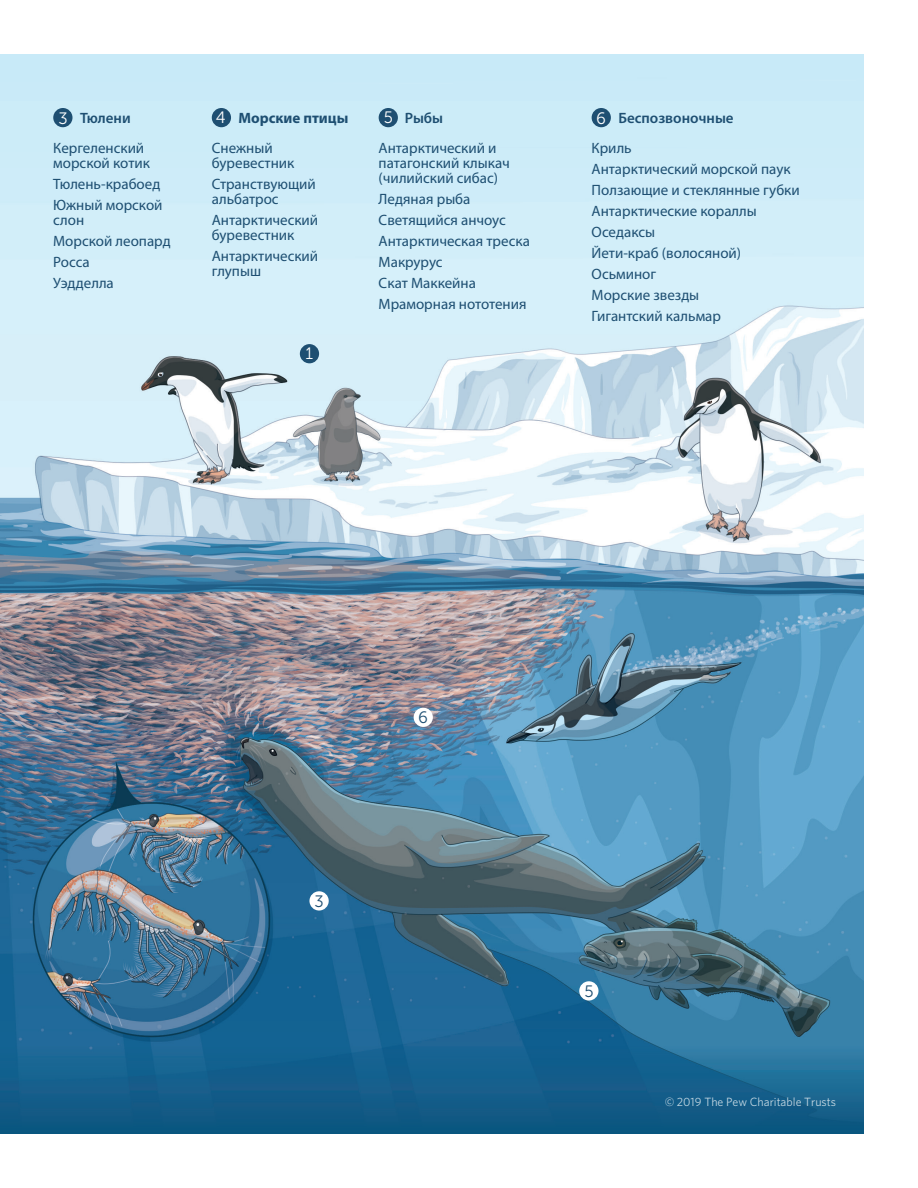
<style>
.page{position:relative;width:918px;height:1188px;background:#fff}
.page>*{position:absolute;margin:0;border:0;box-sizing:border-box;transform-origin:0 0}
.t1{font:16.5px "Museo Sans 300";color:#fff}
.t2{font:16.5px "Museo Sans 300";color:#1e4f72}
.List__main{font:15px/15px "Myriad Pro";color:#1e4f72}
.body-graphic{font:600 15px "Myriad Pro";color:#1e4f72}
.body-graphic-2{font:700 15px "Myriad Pro";color:#1e4f72}
.t3{font:12px "Whitney";color:#fff}
</style>
<div class="page">
<img style="left:0;top:54px;width:864px;height:1080px">
<div style="left:212px;top:108px;width:19px;height:19px;background:#1e4f72;border-radius:50%"></div>
<div style="left:53px;top:108px;width:20px;height:19px;background:#1e4f72;border-radius:50%"></div>
<div style="left:592px;top:108px;width:19px;height:19px;background:#1e4f72;border-radius:50%"></div>
<div style="left:414px;top:708px;width:19px;height:19px;background:#fff;border-radius:50%"></div>
<div style="left:309px;top:891px;width:20px;height:20px;background:#fff;border-radius:50%"></div>
<div style="left:300px;top:344px;width:19px;height:19px;background:#1e4f72;border-radius:50%"></div>
<div style="left:379px;top:108px;width:19px;height:19px;background:#1e4f72;border-radius:50%"></div>
<div style="left:579px;top:981px;width:19px;height:20px;background:#fff;border-radius:50%"></div>
<p class="t1" style="left:58px;top:109px;width:11px">3</p>
<p class="t1" style="left:596px;top:109px;width:11px">6</p>
<p class="body-graphic" style="left:80px;top:109px;width:52px">Тюлени</p>
<p class="t1" style="left:216px;top:109px;width:11px">4</p>
<p class="body-graphic-2" style="left:239px;top:109px;width:111px">Морские птицы</p>
<p class="body-graphic" style="left:405px;top:109px;width:40px">Рыбы</p>
<p class="body-graphic" style="left:618px;top:109px;width:117px">Беспозвоночные</p>
<p class="List__main" style="left:53px;top:140px;width:98px">Кергеленский морской котик</p>
<p class="List__main" style="left:53px;top:176px;width:109px">Тюлень-крабоед</p>
<p class="List__main" style="left:53px;top:197px;width:111px">Южный морской слон</p>
<p class="List__main" style="left:53px;top:233px;width:119px">Морской леопард</p>
<p class="List__main" style="left:53px;top:254px;width:38px">Росса</p>
<p class="List__main" style="left:53px;top:275px;width:62px">Уэдделла</p>
<p class="t1" style="left:384px;top:109px;width:11px">5</p>
<p class="List__main" style="left:212px;top:140px;width:84px">Снежный буревестник</p>
<p class="List__main" style="left:212px;top:176px;width:106px">Странствующий альбатрос</p>
<p class="List__main" style="left:212px;top:212px;width:108px">Антарктический буревестник</p>
<p class="List__main" style="left:212px;top:248px;width:108px">Антарктический глупыш</p>
<p class="List__main" style="left:379px;top:140px;width:133px">Антарктический и патагонский клыкач (чилийский сибас)</p>
<p class="List__main" style="left:379px;top:191px;width:93px">Ледяная рыба</p>
<p class="List__main" style="left:379px;top:212px;width:129px">Светящийся анчоус</p>
<p class="List__main" style="left:379px;top:233px;width:153px">Антарктическая треска</p>
<p class="List__main" style="left:379px;top:254px;width:66px">Макрурус</p>
<p class="List__main" style="left:379px;top:275px;width:99px">Скат Маккейна</p>
<p class="List__main" style="left:379px;top:296px;width:149px">Мраморная нототения</p>
<p class="List__main" style="left:592px;top:140px;width:42px">Криль</p>
<p class="List__main" style="left:592px;top:161px;width:200px">Антарктический морской паук</p>
<p class="List__main" style="left:592px;top:182px;width:210px">Ползающие и стеклянные губки</p>
<p class="List__main" style="left:592px;top:203px;width:167px">Антарктические кораллы</p>
<p class="List__main" style="left:592px;top:224px;width:65px">Оседаксы</p>
<p class="List__main" style="left:592px;top:245px;width:151px">Йети-краб (волосяной)</p>
<p class="List__main" style="left:592px;top:266px;width:66px">Осьминог</p>
<p class="List__main" style="left:592px;top:287px;width:109px">Морские звезды</p>
<p class="List__main" style="left:592px;top:308px;width:131px">Гигантский кальмар</p>
<p class="t1" style="left:306px;top:345px;width:9px">1</p>
<p class="t2" style="left:315px;top:892px;width:11px">3</p>
<p class="t2" style="left:418px;top:709px;width:11px">6</p>
<p class="t2" style="left:584px;top:982px;width:11px">5</p>
<p class="t3" style="left:664px;top:1094px;width:173px">© 2019 The Pew Charitable Trusts</p>
</div>
